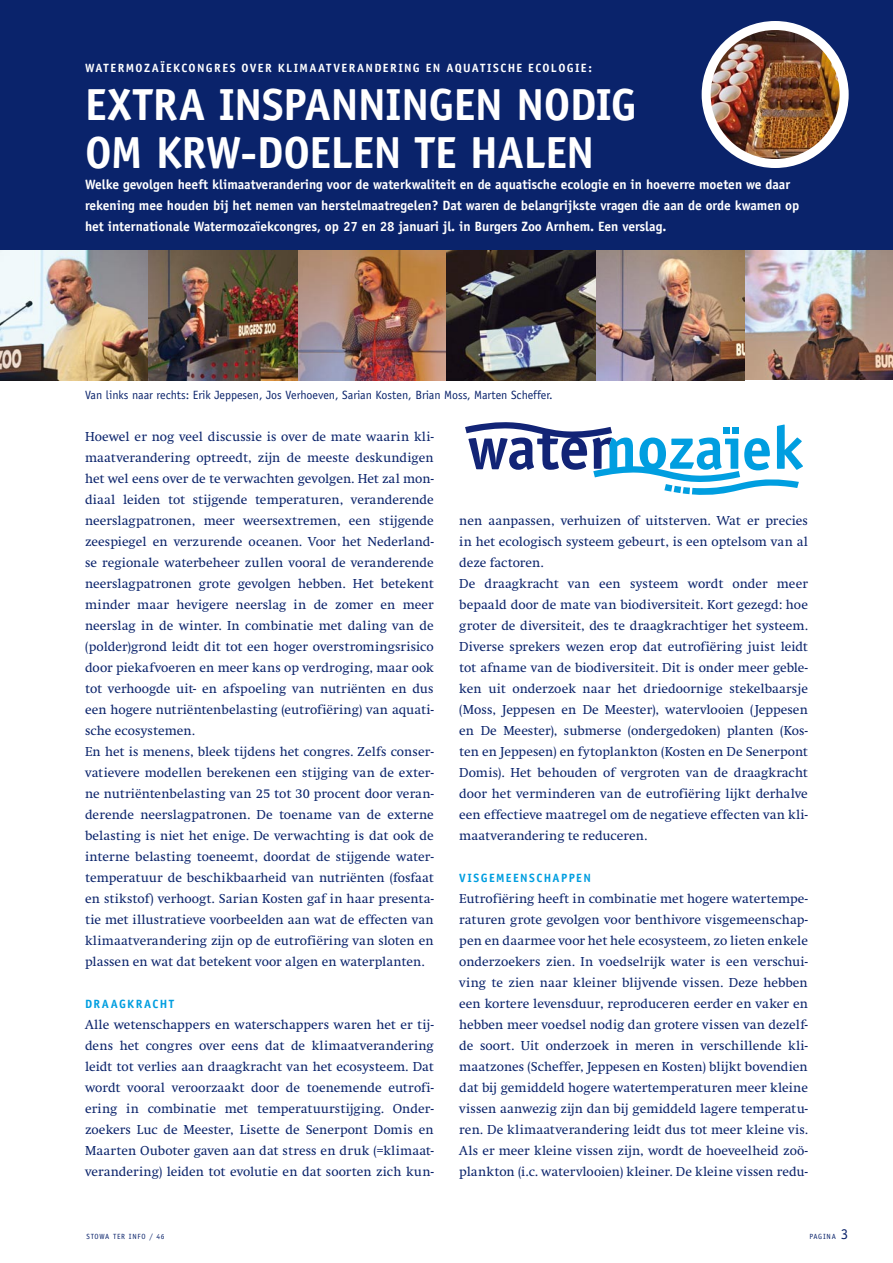
<style>
.page{position:relative;width:893px;height:1263px;background:#fff}
.page>*{position:absolute;margin:0;border:0;box-sizing:border-box;transform-origin:0 0}
.t1{font:700 45px/48px "Officina Sans";letter-spacing:-.015em;color:#fff}
.t2{font:13.5px/21px "Swift";letter-spacing:.005em;color:#0a236b}
.t3{font:700 13.5px/21px "Officina Sans";letter-spacing:-.005em;color:#fff}
.t4{font:12px "Officina Sans";color:#0a236b}
.t5{font:700 12px "Officina Sans";letter-spacing:.115em;color:#fff}
.t6{font:700 12px "Officina Sans";letter-spacing:.115em;color:#009ee0}
.t7{font:7.5px "Officina Sans";letter-spacing:.1em;color:#0a236b}
.s1{font-size:15px}
</style>
<div class="page">
<svg style="left:465px;top:422px;width:338px;height:73px"></svg>
<div style="left:0;top:0;width:893px;height:251px;background:#0a236b"></div>
<img style="left:0;top:251px;width:893px;height:130px">
<img style="left:706px;top:26px;width:138px;height:137px;border-radius:50%">
<div style="left:702px;top:21px;width:147px;height:147px;border:9px solid #fff;border-radius:50%"></div>
<p class="t5" style="left:85px;top:60px;width:509px">Watermozaïekcongres over klimaatverandering en aquatische ecologie:</p>
<h1 class="t1" style="left:85px;top:80px;width:553px">Extra inspanningen nodig om KRW</h1>
<h1 class="t1" style="left:240px;top:128px;width:356px">-doelen te halen</h1>
<p class="t3" style="left:85px;top:174px;width:716px">Welke gevolgen heeft klimaatverandering voor de waterkwaliteit en de aquatische ecologie en in hoeverre moeten we daar rekening mee houden bij het nemen van herstelmaatregelen? Dat waren de belangrijkste vragen die aan de orde kwamen op het internationale Watermozaïekcongres, op 27 en 28 januari jl. in Burgers Zoo Arnhem. Een verslag.</p>
<p class="t4" style="left:85px;top:388px;width:469px">Van links naar rechts: Erik Jeppesen, Jos Verhoeven, Sarian Kosten, Brian Moss, Marten Scheffer.</p>
<p class="t2" style="left:85px;top:426px;width:350px">Hoewel er nog veel discussie is over de mate waarin kli&shy;maatverandering optreedt, zijn de meeste deskundigen het wel eens over de te verwachten gevolgen. Het zal mon&shy;diaal leiden tot stijgende temperaturen, veranderende neerslagpatronen, meer weersextremen, een stijgende zeespiegel en verzurende oceanen. Voor het Nederland&shy;se regionale waterbeheer zullen vooral de veranderende neerslagpatronen grote gevolgen hebben. Het betekent minder maar hevigere neerslag in de zomer en meer neerslag in de winter. In combinatie met daling van de (polder)grond leidt dit tot een hoger overstromingsrisico door piekafvoeren en meer kans op verdroging, maar ook tot verhoogde uit- en afspoeling van nutriënten en dus een hogere nutriëntenbelasting (eutrofiëring) van aquati&shy;sche ecosystemen.<br>En het is menens, bleek tijdens het congres. Zelfs conser&shy;vatievere modellen berekenen een stijging van de exter&shy;ne nutriëntenbelasting van 25 tot 30 procent door veran&shy;derende neerslagpatronen. De toename van de externe belasting is niet het enige. De verwachting is dat ook de interne belasting toeneemt, doordat de stijgende water&shy;temperatuur de beschikbaarheid van nutriënten (fosfaat en stikstof) verhoogt. Sarian Kosten gaf in haar presenta&shy;tie met illustratieve voorbeelden aan wat de effecten van klimaatverandering zijn op de eutrofiëring van sloten en plassen en wat dat betekent voor algen en waterplanten.</p>
<p class="t6" style="left:85px;top:996px;width:91px">Draagkracht</p>
<p class="t2" style="left:85px;top:1014px;width:350px;text-align:justify">Alle wetenschappers en waterschappers waren het er tij&shy;dens het congres over eens dat de klimaatverandering leidt tot verlies aan draagkracht van het ecosysteem. Dat wordt vooral veroorzaakt door de toenemende eutrofi&shy;ëring in combinatie met temperatuurstijging. Onder&shy;zoekers Luc de Meester, Lisette de Senerpont Domis en Maarten Ouboter gaven aan dat stress en druk (=klimaat&shy;verandering) leiden tot evolutie en dat soorten zich kun-</p>
<p class="t2" style="left:459px;top:510px;width:350px">nen aanpassen, verhuizen of uitsterven. Wat er precies in het ecologisch systeem gebeurt, is een optelsom van al deze factoren.<br>De draagkracht van een systeem wordt onder meer bepaald door de mate van biodiversiteit. Kort gezegd: hoe groter de diversiteit, des te draagkrachtiger het systeem.<br>Diverse sprekers wezen erop dat eutrofiëring juist leidt tot afname van de biodiversiteit. Dit is onder meer geble&shy;ken uit onderzoek naar het driedoornige stekelbaarsje (Moss, Jeppesen en De Meester), watervlooien (Jeppesen en De Meester), submerse (ondergedoken) planten (Kos&shy;ten en Jeppesen) en fytoplankton (Kosten en De Senerpont Domis). Het behouden of vergroten van de draagkracht door het verminderen van de eutrofiëring lijkt derhalve een effectieve maatregel om de negatieve effecten van kli&shy;maatverandering te reduceren.</p>
<p class="t6" style="left:459px;top:870px;width:133px">Vi sgemeenschappen</p>
<p class="t2" style="left:459px;top:888px;width:350px;text-align:justify">Eutrofiëring heeft in combinatie met hogere watertempe&shy;raturen grote gevolgen voor benthivore visgemeenschap&shy;pen en daarmee voor het hele ecosysteem, zo lieten enkele onderzoekers zien. In voedselrijk water is een verschui&shy;ving te zien naar kleiner blijvende vissen. Deze hebben een kortere levensduur, reproduceren eerder en vaker en hebben meer voedsel nodig dan grotere vissen van dezelf&shy;de soort. Uit onderzoek in meren in verschillende kli&shy;maatzones (Scheffer, Jeppesen en Kosten) blijkt bovendien dat bij gemiddeld hogere watertemperaturen meer kleine vissen aanwezig zijn dan bij gemiddeld lagere temperatu&shy;ren. De klimaatverandering leidt dus tot meer kleine vis.<br>Als er meer kleine vissen zijn, wordt de hoeveelheid zoö&shy;plankton (i.c. watervlooien) kleiner. De kleine vissen redu-</p>
<p class="t7" style="left:87px;top:1232px;width:80px">STOWA TER IN Fo / 46</p>
<p class="t7" style="left:809px;top:1232px;width:40px">pagina <span class="s1">3</span></p>
</div>
